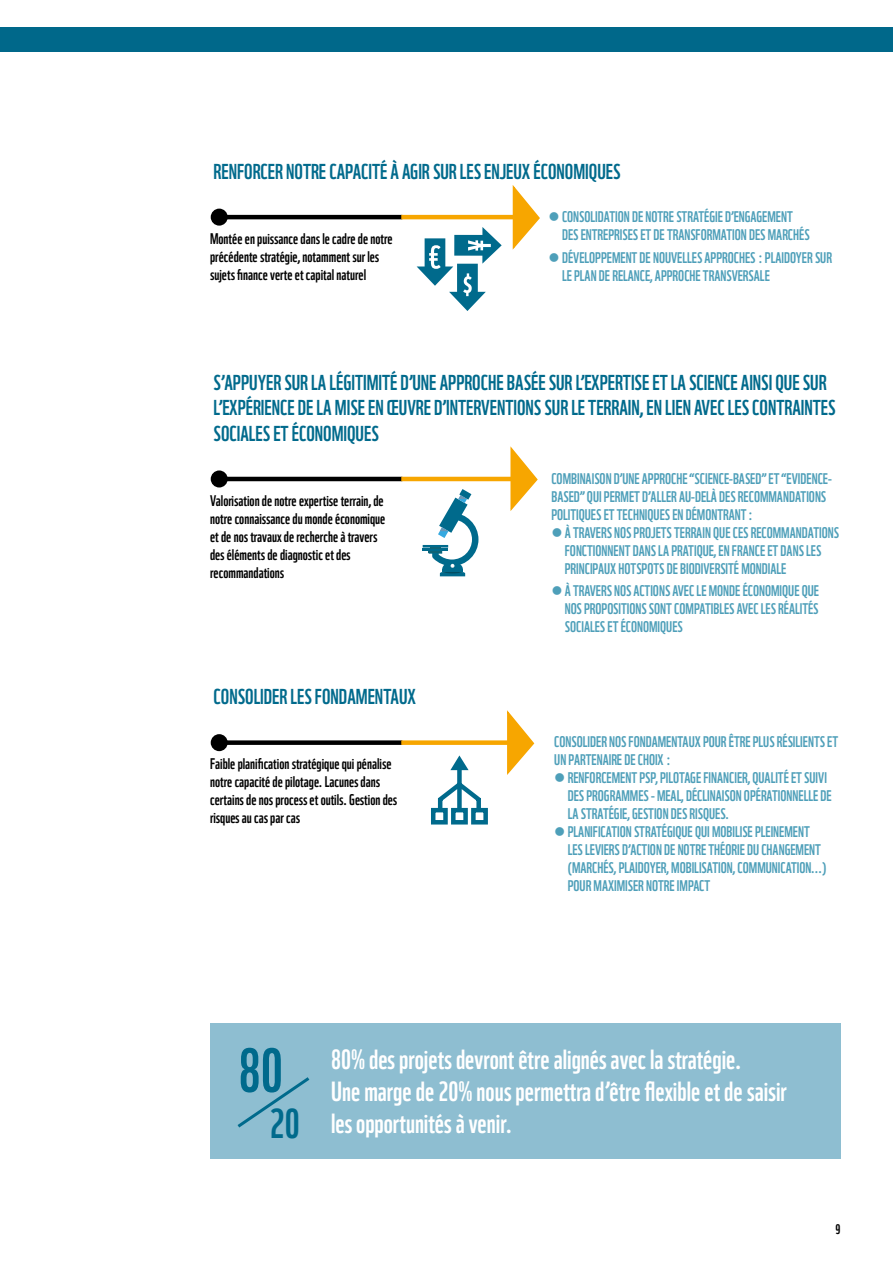
<style>
.page{position:relative;width:893px;height:1263px;background:#fff}
.page>*{position:absolute;margin:0;border:0;box-sizing:border-box;transform-origin:0 0}
.t1{font:60px "WWF";color:#006a8c}
.t2{font:27px "WWF";color:#fff}
.t3{font:21px/25.2px "WWF";color:#006a8c}
.t4{font:15px/18px "WWF";color:#4e9fb9}
.t5{font:15px/18px "WWF";color:#000}
.t6{font:13.5px "WWF";color:#000}
.s1{font-size:40.5px;color:#006a8c}
</style>
<div class="page">
<div style="left:211px;top:734px;width:17px;height:17px;background:#000;border-radius:50%"></div>
<div style="left:211px;top:209px;width:17px;height:17px;background:#000;border-radius:50%"></div>
<div style="left:211px;top:470px;width:17px;height:17px;background:#000;border-radius:50%"></div>
<div style="left:224px;top:740px;width:178px;height:5px;background:#000"></div>
<hr style="left:224px;top:215px;width:178px;height:4px;background:#000">
<hr style="left:224px;top:477px;width:178px;height:4px;background:#000">
<svg style="left:507px;top:710px;width:28px;height:65px"></svg>
<div style="left:401px;top:740px;width:115px;height:5px;background:#f7a600"></div>
<hr style="left:401px;top:215px;width:115px;height:4px;background:#f7a600">
<hr style="left:401px;top:477px;width:115px;height:4px;background:#f7a600">
<div style="left:0;top:28px;width:893px;height:24px;background:#00688a"></div>
<svg style="left:417px;top:227px;width:85px;height:84px"></svg>
<hr style="left:423px;top:545px;width:25px;height:2px;background:#006a8c">
<hr style="left:423px;top:549px;width:25px;height:2px;background:#006a8c">
<svg style="left:429px;top:489px;width:49px;height:87px"></svg>
<div style="left:431px;top:808px;width:17px;height:16px;border:4px solid #006a8c"></div>
<div style="left:451px;top:808px;width:17px;height:16px;border:4px solid #006a8c"></div>
<div style="left:471px;top:808px;width:17px;height:16px;border:4px solid #006a8c"></div>
<svg style="left:433px;top:755px;width:53px;height:59px"></svg>
<svg style="left:509px;top:446px;width:29px;height:65px"></svg>
<svg style="left:511px;top:185px;width:29px;height:65px"></svg>
<div style="left:210px;top:1023px;width:630px;height:136px;background:#8ebed1"></div>
<svg style="left:237px;top:1077px;width:73px;height:51px"></svg>
<h3 class="t3" style="left:214px;top:157px;width:408px">RENFORCER NOTRE CAPACITÉ À AGIR SUR LES ENJEUX ÉCONOMIQUES</h3>
<p class="t5" style="left:210px;top:228px;width:184px">Montée en puissance dans le cadre de notre précédente stratégie, notamment sur les sujets finance verte et capital naturel</p>
<p class="t4" style="left:562px;top:207px;width:249px;text-indent:-13px">● CONSOLIDATION DE NOTRE STRATÉGIE D’ENGAGEMENT<br>DES ENTREPRISES ET DE TRANSFORMATION DES MARCHÉS</p>
<p class="t4" style="left:562px;top:247px;width:271px;text-indent:-13px">● DÉVELOPPEMENT DE NOUVELLES APPROCHES : PLAIDOYER SUR<br>LE PLAN DE RELANCE, APPROCHE TRANSVERSALE</p>
<h3 class="t3" style="left:214px;top:368px;width:623px">S’APPUYER SUR LA LÉGITIMITÉ D’UNE APPROCHE BASÉE SUR L’EXPERTISE ET LA SCIENCE AINSI QUE SUR<br>L’EXPÉRIENCE DE LA MISE EN ŒUVRE D’INTERVENTIONS SUR LE TERRAIN, EN LIEN AVEC LES CONTRAINTES<br>SOCIALES ET ÉCONOMIQUES</h3>
<p class="t5" style="left:210px;top:490px;width:177px">Valorisation de notre expertise terrain, de notre connaissance du monde économique et de nos travaux de recherche à travers des éléments de diagnostic et des recommandations</p>
<h3 class="t3" style="left:214px;top:682px;width:204px">CONSOLIDER LES FONDAMENTAUX</h3>
<p class="t5" style="left:210px;top:753px;width:188px">Faible planification stratégique qui pénalise notre capacité de pilotage. Lacunes dans certains de nos process et outils. Gestion des risques au cas par cas</p>
<p class="t4" style="left:551px;top:468px;width:282px">COMBINAISON D’UNE APPROCHE “SCIENCE-BASED” ET “EVIDENCE-<br>BASED” QUI PERMET D’ALLER AU-DELÀ DES RECOMMANDATIONS<br>POLITIQUES ET TECHNIQUES EN DÉMONTRANT :</p>
<p class="t4" style="left:565px;top:522px;width:276px;text-indent:-13px">● À TRAVERS NOS PROJETS TERRAIN QUE CES RECOMMANDATIONS<br>FONCTIONNENT DANS LA PRATIQUE, EN FRANCE ET DANS LES<br>PRINCIPAUX HOTSPOTS DE BIODIVERSITÉ MONDIALE</p>
<p class="t4" style="left:565px;top:580px;width:256px;text-align:justify;text-indent:-13px">● À TRAVERS NOS ACTIONS AVEC LE MONDE ÉCONOMIQUE QUE NOS PROPOSITIONS SONT COMPATIBLES AVEC LES RÉALITÉS SOCIALES ET ÉCONOMIQUES</p>
<p class="t4" style="left:554px;top:731px;width:285px">CONSOLIDER NOS FONDAMENTAUX POUR ÊTRE PLUS RÉSILIENTS ET<br>UN PARTENAIRE DE CHOIX :</p>
<p class="t4" style="left:568px;top:767px;width:265px;text-indent:-13px">● RENFORCEMENT PSP, PILOTAGE FINANCIER, QUALITÉ ET SUIVI<br>DES PROGRAMMES - MEAL, DÉCLINAISON OPÉRATIONNELLE DE<br>LA STRATÉGIE, GESTION DES RISQUES.</p>
<p class="t4" style="left:568px;top:821px;width:260px;text-indent:-13px">● PLANIFICATION STRATÉGIQUE QUI MOBILISE PLEINEMENT LES LEVIERS D’ACTION DE NOTRE THÉORIE DU CHANGEMENT (MARCHÉS, PLAIDOYER, MOBILISATION, COMMUNICATION...)<br>POUR MAXIMISER NOTRE IMPACT</p>
<h1 class="t1" style="left:239px;top:1023px;width:46px">80</h1>
<h2 class="t2" style="left:331px;top:1038px;width:412px">80% des projets devront être alignés avec la stratégie.</h2>
<h2 class="t2" style="left:331px;top:1070px;width:457px">Une marge de 20% nous permettra d’être flexible et de saisir</h2>
<h2 class="t2" style="left:270px;top:1102px;width:244px"><span class="s1">20</span> les opportunités à venir.</h2>
<p class="t6" style="left:835px;top:1219px;width:6px">9</p>
</div>
